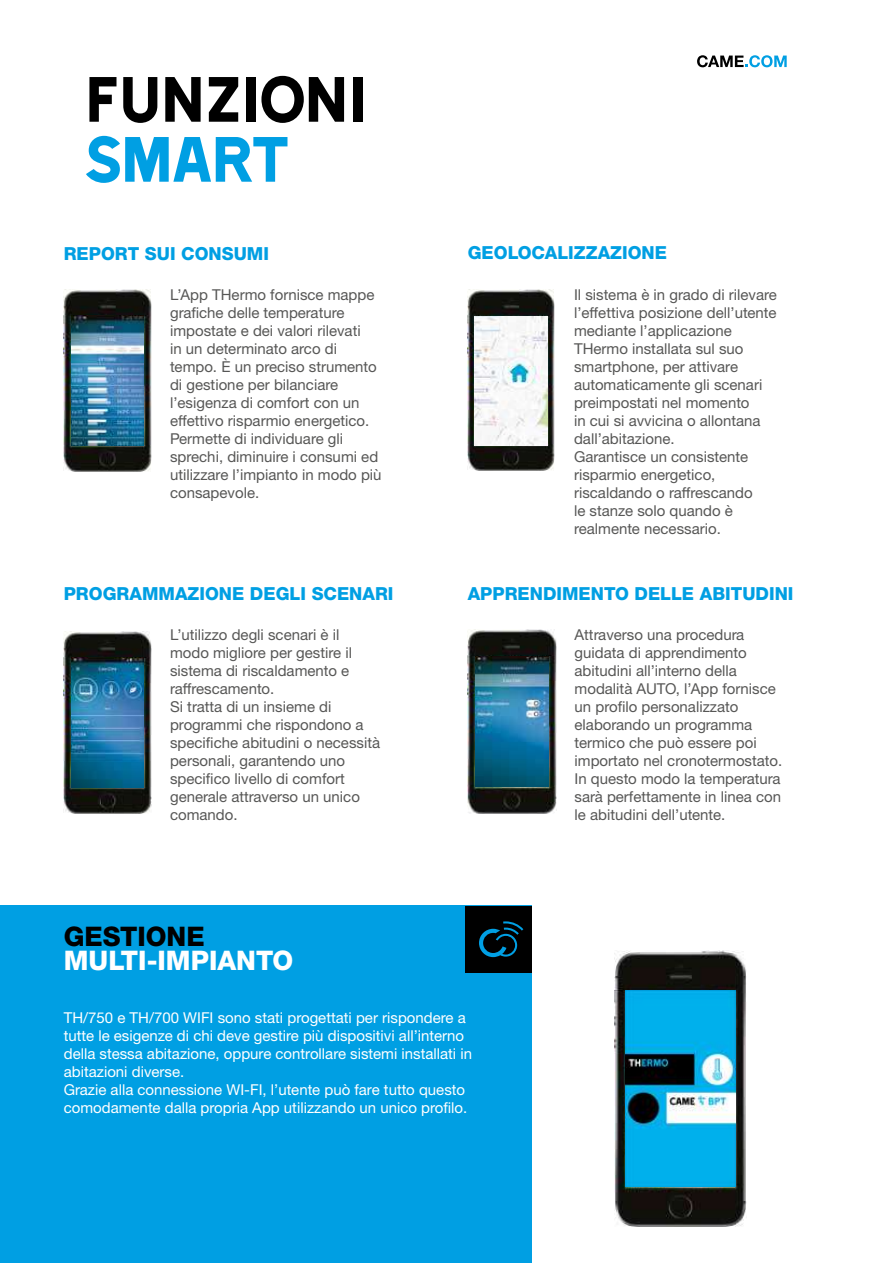
<style>
.page{position:relative;width:893px;height:1263px;background:#fff}
.page>*{position:absolute;margin:0;border:0;box-sizing:border-box;transform-origin:0 0}
.t1{font:73.5px "Came Type";letter-spacing:-.01em;color:#000}
.t2{font:73.5px "Came Type";letter-spacing:-.025em;color:#009fe3}
.t3{font:800 27px "Helvetica Neue LTW1 G";color:#fff}
.t4{font:800 27px "Helvetica Neue LTW1 G";color:#000}
.t5{font:800 18px "Helvetica Neue LTW1 G";color:#009fe3}
.t6{font:15px/18px "Helvetica Neue LTW1 G";color:#575756}
.t7{font:15px/18px "Helvetica Neue LTW1 G";color:#fff}
</style>
<div class="page">
<div style="left:0;top:906px;width:531px;height:357px;background:#009fe3"></div>
<svg style="left:697px;top:55px;width:90px;height:12px"></svg>
<img style="left:64px;top:289px;width:87px;height:182px">
<img style="left:71px;top:316px;width:73px;height:129px">
<img style="left:468px;top:289px;width:87px;height:182px">
<img style="left:475px;top:316px;width:73px;height:129px">
<img style="left:64px;top:631px;width:87px;height:183px">
<img style="left:71px;top:658px;width:73px;height:129px">
<img style="left:468px;top:629px;width:88px;height:184px">
<img style="left:475px;top:656px;width:74px;height:131px">
<img style="left:614px;top:950px;width:132px;height:276px">
<img style="left:625px;top:990px;width:110px;height:196px">
<div style="left:465px;top:906px;width:66px;height:67px;background:#000"></div>
<svg style="left:479px;top:921px;width:44px;height:36px"></svg>
<h1 class="t1" style="left:85px;top:61px;width:283px">FUNZIONI</h1>
<h1 class="t2" style="left:85px;top:121px;width:208px">SMART</h1>
<p class="t5" style="left:64px;top:242px;width:207px">REPORT SUI CONSUMI</p>
<p class="t6" style="left:170px;top:285px;width:213px">L’App THermo fornisce mappe grafiche delle temperature impostate e dei valori rilevati<br>in un determinato arco di tempo. È un preciso strumento di gestione per bilanciare l’esigenza di comfort con un effettivo risparmio energetico.<br>Permette di individuare gli sprechi, diminuire i consumi ed utilizzare l’impianto in modo più consapevole.</p>
<p class="t5" style="left:64px;top:583px;width:331px">PROGRAMMAZIONE DEGLI SCENARI</p>
<p class="t5" style="left:468px;top:242px;width:201px">GEOLOCALIZZAZIONE</p>
<p class="t6" style="left:574px;top:285px;width:204px">Il sistema è in grado di rilevare l’effettiva posizione dell’utente mediante l’applicazione<br>THermo installata sul suo smartphone, per attivare automaticamente gli scenari preimpostati nel momento<br>in cui si avvicina o allontana dall’abitazione.<br>Garantisce un consistente risparmio energetico, riscaldando o raffrescando<br>le stanze solo quando è realmente necessario.</p>
<p class="t5" style="left:468px;top:583px;width:327px">APPRENDIMENTO DELLE ABITUDINI</p>
<p class="t6" style="left:170px;top:626px;width:212px">L’utilizzo degli scenari è il modo migliore per gestire il sistema di riscaldamento e raffrescamento.<br>Si tratta di un insieme di programmi che rispondono a specifiche abitudini o necessità personali, garantendo uno specifico livello di comfort generale attraverso un unico comando.</p>
<p class="t6" style="left:575px;top:626px;width:209px">Attraverso una procedura guidata di apprendimento abitudini all’interno della modalità AUTO, l’App fornisce un profilo personalizzato elaborando un programma termico che può essere poi importato nel cronotermostato.<br>In questo modo la temperatura sarà perfettamente in linea con le abitudini dell’utente.</p>
<h2 class="t4" style="left:64px;top:921px;width:142px">GESTIONE</h2>
<h2 class="t3" style="left:64px;top:945px;width:231px">MULTI-IMPIANTO</h2>
<p class="t7" style="left:64px;top:1008px;width:410px">TH/750 e TH/700 WIFI sono stati progettati per rispondere a tutte le esigenze di chi deve gestire più dispositivi all’interno della stessa abitazione, oppure controllare sistemi installati in abitazioni diverse.<br>Grazie alla connessione WI-FI, l’utente può fare tutto questo comodamente dalla propria App utilizzando un unico profilo.</p>
</div>
